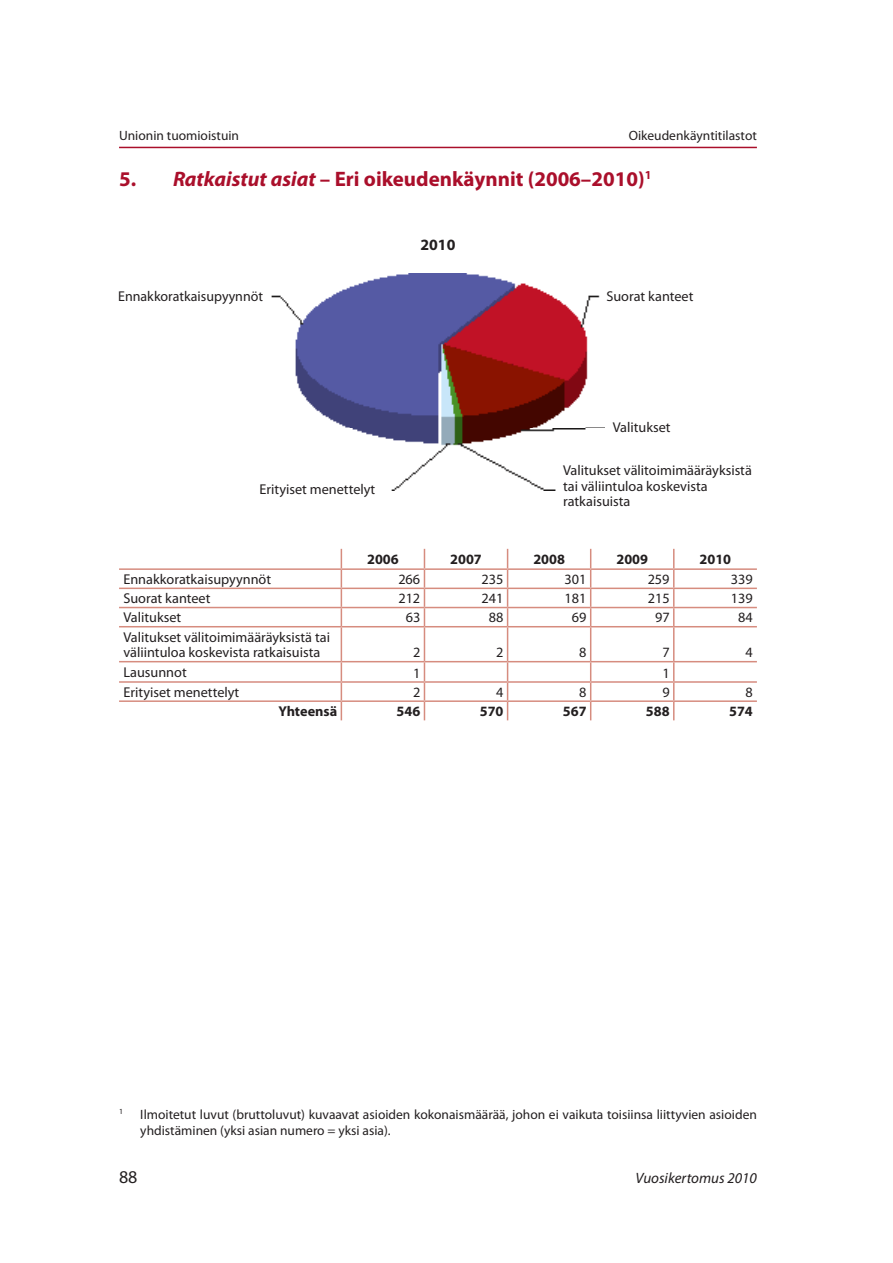
<style>
.page{position:relative;width:893px;height:1263px;background:#fff}
.page>*{position:absolute;margin:0;border:0;box-sizing:border-box;transform-origin:0 0}
.t1{font:700 21px "Myriad Pro";color:#aa0f2b}
.t2{font:18px "Myriad Pro";color:#231f20}
.t3{font:700 15.75px "Myriad Pro";color:#231f20}
.t4{font:italic 15px "Myriad Pro";color:#231f20}
.t5{font:14.25px/15.8px "Myriad Pro";color:#231f20}
.t6{font:700 14.25px "Myriad Pro";color:#231f20}
.t7{font:13.5px/16.5px "Myriad Pro";color:#231f20}
.t8{font:7.8px "Myriad Pro";color:#231f20}
.s1{font-style:italic}
</style>
<div class="page">
<hr style="left:119px;top:147px;width:638px;height:1px;background:#aa0f2b">
<img style="left:271px;top:274px;width:333px;height:216px">
<hr style="left:119px;top:568px;width:222px;height:2px;background:#d68c7f">
<hr style="left:341px;top:568px;width:83px;height:2px;background:#d68c7f">
<hr style="left:424px;top:568px;width:84px;height:2px;background:#d68c7f">
<hr style="left:508px;top:568px;width:83px;height:2px;background:#d68c7f">
<hr style="left:591px;top:568px;width:83px;height:2px;background:#d68c7f">
<hr style="left:674px;top:568px;width:83px;height:2px;background:#d68c7f">
<hr style="left:119px;top:588px;width:222px;height:1px;background:#d68c7f">
<hr style="left:341px;top:588px;width:83px;height:1px;background:#d68c7f">
<hr style="left:424px;top:588px;width:84px;height:1px;background:#d68c7f">
<hr style="left:508px;top:588px;width:83px;height:1px;background:#d68c7f">
<hr style="left:591px;top:588px;width:83px;height:1px;background:#d68c7f">
<hr style="left:674px;top:588px;width:83px;height:1px;background:#d68c7f">
<hr style="left:119px;top:607px;width:222px;height:1px;background:#d68c7f">
<hr style="left:341px;top:607px;width:83px;height:1px;background:#d68c7f">
<svg style="left:341px;top:549px;width:1px;height:77px"></svg>
<hr style="left:424px;top:607px;width:84px;height:1px;background:#d68c7f">
<svg style="left:424px;top:549px;width:1px;height:77px"></svg>
<hr style="left:508px;top:607px;width:83px;height:1px;background:#d68c7f">
<svg style="left:507px;top:549px;width:1px;height:77px"></svg>
<hr style="left:591px;top:607px;width:83px;height:1px;background:#d68c7f">
<svg style="left:590px;top:549px;width:1px;height:77px"></svg>
<hr style="left:674px;top:607px;width:83px;height:1px;background:#d68c7f">
<svg style="left:673px;top:549px;width:2px;height:77px"></svg>
<hr style="left:119px;top:626px;width:222px;height:1px;background:#d68c7f">
<hr style="left:341px;top:626px;width:83px;height:1px;background:#d68c7f">
<hr style="left:341px;top:627px;width:1px;height:34px;background:#d68c7f">
<hr style="left:424px;top:626px;width:84px;height:1px;background:#d68c7f">
<hr style="left:424px;top:627px;width:1px;height:34px;background:#d68c7f">
<hr style="left:508px;top:626px;width:83px;height:1px;background:#d68c7f">
<hr style="left:507px;top:627px;width:1px;height:34px;background:#d68c7f">
<hr style="left:591px;top:626px;width:83px;height:1px;background:#d68c7f">
<hr style="left:590px;top:627px;width:1px;height:34px;background:#d68c7f">
<hr style="left:674px;top:626px;width:83px;height:1px;background:#d68c7f">
<hr style="left:673px;top:627px;width:2px;height:34px;background:#d68c7f">
<hr style="left:119px;top:661px;width:222px;height:1px;background:#d68c7f">
<hr style="left:341px;top:661px;width:83px;height:1px;background:#d68c7f">
<hr style="left:424px;top:661px;width:84px;height:1px;background:#d68c7f">
<hr style="left:508px;top:661px;width:83px;height:1px;background:#d68c7f">
<hr style="left:591px;top:661px;width:83px;height:1px;background:#d68c7f">
<hr style="left:674px;top:661px;width:83px;height:1px;background:#d68c7f">
<hr style="left:119px;top:681px;width:222px;height:2px;background:#d68c7f">
<hr style="left:341px;top:681px;width:83px;height:2px;background:#d68c7f">
<hr style="left:424px;top:681px;width:84px;height:2px;background:#d68c7f">
<hr style="left:508px;top:681px;width:83px;height:2px;background:#d68c7f">
<hr style="left:591px;top:681px;width:83px;height:2px;background:#d68c7f">
<hr style="left:674px;top:681px;width:83px;height:2px;background:#d68c7f">
<svg style="left:341px;top:662px;width:1px;height:58px"></svg>
<svg style="left:424px;top:662px;width:1px;height:58px"></svg>
<svg style="left:507px;top:662px;width:1px;height:58px"></svg>
<svg style="left:590px;top:662px;width:1px;height:58px"></svg>
<svg style="left:673px;top:662px;width:2px;height:58px"></svg>
<hr style="left:119px;top:700px;width:222px;height:2px;background:#d68c7f">
<hr style="left:341px;top:700px;width:83px;height:2px;background:#d68c7f">
<hr style="left:424px;top:700px;width:84px;height:2px;background:#d68c7f">
<hr style="left:508px;top:700px;width:83px;height:2px;background:#d68c7f">
<hr style="left:591px;top:700px;width:83px;height:2px;background:#d68c7f">
<hr style="left:674px;top:700px;width:83px;height:2px;background:#d68c7f">
<p class="t7" style="left:119px;top:127px;width:122px">Unionin tuomioistuin</p>
<p class="t7" style="left:629px;top:127px;width:130px">Oikeudenkäyntitilastot</p>
<h1 class="t1" style="left:119px;top:165px;width:534px">5. <span class="s1">Ratkaistut asiat</span> – Eri oikeudenkäynnit (2006–2010)<sup>1</sup></h1>
<p class="t5" style="left:118px;top:288px;width:146px">Ennakkoratkaisupyynnöt</p>
<p class="t3" style="left:420px;top:234px;width:36px">2010</p>
<p class="t5" style="left:259px;top:481px;width:117px">Erityiset menettelyt</p>
<p class="t5" style="left:606px;top:288px;width:89px">Suorat kanteet</p>
<p class="t5" style="left:613px;top:419px;width:59px">Valitukset</p>
<p class="t5" style="left:563px;top:462px;width:190px">Valitukset välitoimimääräyksistä tai väliintuloa koskevista ratkaisuista</p>
<p class="t6" style="left:367px;top:550px;width:33px">2006</p>
<p class="t6" style="left:450px;top:550px;width:33px">2007</p>
<p class="t6" style="left:533px;top:550px;width:33px">2008</p>
<p class="t6" style="left:616px;top:550px;width:33px">2009</p>
<p class="t6" style="left:700px;top:550px;width:33px">2010</p>
<p class="t5" style="left:123px;top:571px;width:149px">Ennakkoratkaisupyynnöt</p>
<p class="t5" style="left:398px;top:571px;width:23px">266</p>
<p class="t5" style="left:481px;top:571px;width:23px">235</p>
<p class="t5" style="left:565px;top:571px;width:23px">301</p>
<p class="t5" style="left:648px;top:571px;width:23px">259</p>
<p class="t5" style="left:731px;top:571px;width:23px">339</p>
<p class="t5" style="left:123px;top:590px;width:89px">Suorat kanteet</p>
<p class="t5" style="left:398px;top:590px;width:23px">212</p>
<p class="t5" style="left:481px;top:590px;width:23px">241</p>
<p class="t5" style="left:565px;top:590px;width:23px">181</p>
<p class="t5" style="left:648px;top:590px;width:23px">215</p>
<p class="t5" style="left:731px;top:590px;width:23px">139</p>
<p class="t5" style="left:123px;top:610px;width:59px">Valitukset</p>
<p class="t5" style="left:406px;top:610px;width:16px">63</p>
<p class="t5" style="left:489px;top:610px;width:16px">88</p>
<p class="t5" style="left:572px;top:610px;width:16px">69</p>
<p class="t5" style="left:655px;top:610px;width:16px">97</p>
<p class="t5" style="left:738px;top:610px;width:16px">84</p>
<p class="t5" style="left:123px;top:629px;width:208px">Valitukset välitoimimääräyksistä tai väliintuloa koskevista ratkaisuista</p>
<p class="t5" style="left:413px;top:644px;width:9px">2</p>
<p class="t5" style="left:496px;top:644px;width:9px">2</p>
<p class="t5" style="left:579px;top:644px;width:9px">8</p>
<p class="t5" style="left:662px;top:644px;width:9px">7</p>
<p class="t5" style="left:745px;top:644px;width:9px">4</p>
<p class="t5" style="left:123px;top:664px;width:65px">Lausunnot</p>
<p class="t5" style="left:413px;top:665px;width:9px">1</p>
<p class="t5" style="left:662px;top:665px;width:9px">1</p>
<p class="t5" style="left:123px;top:684px;width:117px">Erityiset menettelyt</p>
<p class="t5" style="left:413px;top:684px;width:9px">2</p>
<p class="t5" style="left:496px;top:684px;width:9px">4</p>
<p class="t5" style="left:579px;top:684px;width:9px">8</p>
<p class="t5" style="left:662px;top:684px;width:9px">9</p>
<p class="t5" style="left:745px;top:684px;width:9px">8</p>
<p class="t6" style="left:278px;top:702px;width:60px">Yhteensä</p>
<p class="t6" style="left:397px;top:702px;width:25px">546</p>
<p class="t6" style="left:480px;top:702px;width:25px">570</p>
<p class="t6" style="left:563px;top:702px;width:25px">567</p>
<p class="t6" style="left:646px;top:702px;width:25px">588</p>
<p class="t6" style="left:729px;top:702px;width:25px">574</p>
<p class="t8" style="left:119px;top:1107px;width:6px">1</p>
<p class="t7" style="left:140px;top:1106px;width:618px">Ilmoitetut luvut (bruttoluvut) kuvaavat asioiden kokonaismäärää, johon ei vaikuta toisiinsa liittyvien asioiden yhdistäminen (yksi asian numero = yksi asia).</p>
<p class="t2" style="left:119px;top:1166px;width:20px">88</p>
<p class="t4" style="left:635px;top:1168px;width:123px">Vuosikertomus 2010</p>
</div>
